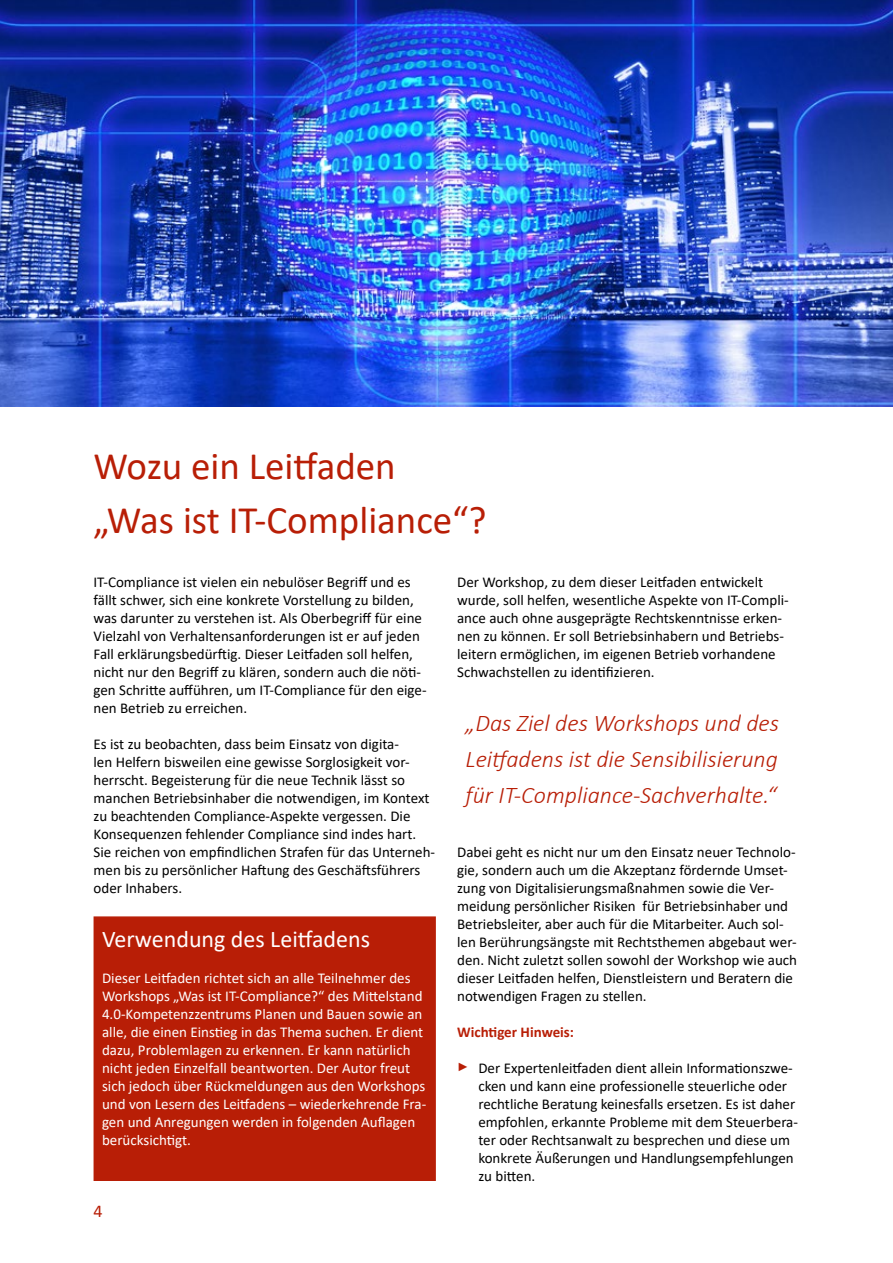
<style>
.page{position:relative;width:893px;height:1263px;background:#fff}
.page>*{position:absolute;margin:0;border:0;box-sizing:border-box;transform-origin:0 0}
.t1{font:39px/54px "Calibri";color:#b81e06}
.t2{font:italic 300 24px/36px "Calibri";color:#b81e06;text-align:justify}
.t3{font:24px "Calibri";color:#fff}
.t4{font:18px "Calibri";color:#b81e06}
.t5{font:15px/18px "Calibri";color:#000}
.t6{font:15px/18px "Calibri";color:#fff}
.t7{font:700 15px "Calibri";color:#b81e06}
.s1{font-family:"Arial";font-size:12px;color:#b81e06}
</style>
<div class="page">
<div style="left:94px;top:916px;width:342px;height:265px;background:#b81e06;border:2px solid #b81e06"></div>
<img style="left:0;top:0;width:893px;height:407px">
<h1 class="t1" style="left:94px;top:438px;width:394px">Wozu ein Leitfaden<br>„Was ist IT-Compliance“?</h1>
<p class="t5" style="left:94px;top:572px;width:335px">IT-Compliance ist vielen ein nebulöser Begriff und es fällt schwer, sich eine konkrete Vorstellung zu bilden, was darunter zu verstehen ist. Als Oberbegriff für eine Vielzahl von Verhaltensanforderungen ist er auf jeden Fall erklärungsbedürftig. Dieser Leitfaden soll helfen, nicht nur den Begriff zu klären, sondern auch die nöti&shy;gen Schritte aufführen, um IT-Compliance für den eige&shy;nen Betrieb zu erreichen.</p>
<p class="t5" style="left:94px;top:734px;width:343px">Es ist zu beobachten, dass beim Einsatz von digita-<br>len Helfern bisweilen eine gewisse Sorglosigkeit vor&shy;herrscht. Begeisterung für die neue Technik lässt so manchen Betriebsinhaber die notwendigen, im Kontext zu beachtenden Compliance-Aspekte vergessen. Die Konsequenzen fehlender Compliance sind indes hart.<br>Sie reichen von empfindlichen Strafen für das Unterneh&shy;men bis zu persönlicher Haftung des Geschäftsführers oder Inhabers.</p>
<h2 class="t3" style="left:102px;top:922px;width:270px">Verwendung des Leitfadens</h2>
<p class="t6" style="left:102px;top:968px;width:326px">Dieser Leitfaden richtet sich an alle Teilnehmer des Workshops „Was ist IT-Compliance?“ des Mittelstand 4.0-Kompetenzzentrums Planen und Bauen sowie an alle, die einen Einstieg in das Thema suchen. Er dient dazu, Problemlagen zu erkennen. Er kann natürlich nicht jeden Einzelfall beantworten. Der Autor freut sich jedoch über Rückmeldungen aus den Workshops und von Lesern des Leitfadens – wiederkehrende Fra&shy;gen und Anregungen werden in folgenden Auflagen berücksichtigt.</p>
<p class="t5" style="left:457px;top:572px;width:333px">Der Workshop, zu dem dieser Leitfaden entwickelt wurde, soll helfen, wesentliche Aspekte von IT-Compli&shy;ance auch ohne ausgeprägte Rechtskenntnisse erken&shy;nen zu können. Er soll Betriebsinhabern und Betriebs&shy;leitern ermöglichen, im eigenen Betrieb vorhandene Schwachstellen zu identifizieren.</p>
<h2 class="t2" style="left:466px;top:705px;width:315px">„Das Ziel des Workshops und des Leitfadens ist die Sensibilisierung für IT-Compliance-Sachverhalte.“</h2>
<p class="t5" style="left:457px;top:842px;width:341px">Dabei geht es nicht nur um den Einsatz neuer Technolo&shy;gie, sondern auch um die Akzeptanz fördernde Umset&shy;zung von Digitalisierungsmaßnahmen sowie die Ver&shy;meidung persönlicher Risiken für Betriebsinhaber und Betriebsleiter, aber auch für die Mitarbeiter. Auch sol&shy;len Berührungsängste mit Rechtsthemen abgebaut wer&shy;den. Nicht zuletzt sollen sowohl der Workshop wie auch dieser Leitfaden helfen, Dienstleistern und Beratern die notwendigen Fragen zu stellen.</p>
<p class="t7" style="left:457px;top:1021px;width:118px">Wichtiger Hinweis:</p>
<p class="t5" style="left:478px;top:1058px;width:321px;text-indent:-21px"><span class="s1">►</span> Der Expertenleitfaden dient allein Informationszwe&shy;cken und kann eine professionelle steuerliche oder rechtliche Beratung keinesfalls ersetzen. Es ist daher empfohlen, erkannte Probleme mit dem Steuerbera&shy;ter oder Rechtsanwalt zu besprechen und diese um konkrete Äußerungen und Handlungsempfehlungen zu bitten.</p>
<p class="t4" style="left:94px;top:1198px;width:11px">4</p>
</div>
